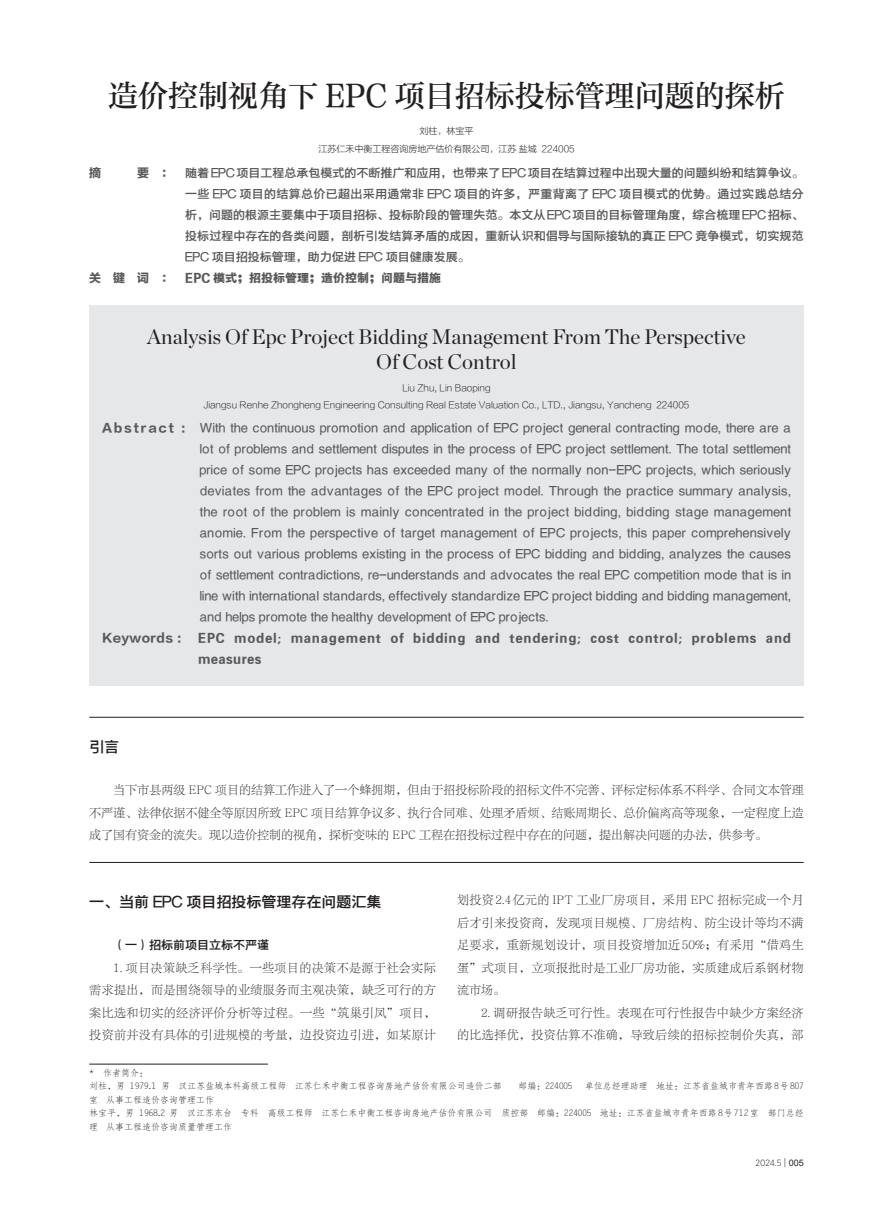
<style>
.page{position:relative;width:893px;height:1212px;background:#fff}
.page>*{position:absolute;margin:0;border:0;box-sizing:border-box;transform-origin:0 0}
.标题{font:30px "FZZHUNYSK GBK1 0";color:#231f20}
.英文标题{font:21px/25.2px "Chronicle Display";color:#231f20;text-align:center}
.一{font:15px "FZYDZHK GBK1 0";color:#231f20}
.英文摘要{font:12px/21px "FZYDZHK GBK1 0";letter-spacing:.03em;color:#57585a;text-align:justify}
.正文{font:12px/22.5px "FZLTSK GBK1 0";letter-spacing:.035em;color:#231f20;text-align:justify}
.摘要{font:12px/21px "FZYDZHK GBK1 0";color:#57585a;text-align:justify}
.英文关键词{font:12px/21px "FZYDCHK GBK1 0";letter-spacing:.065em;color:#57585a}
.关键词{font:12px "FZYDCHK GBK1 0";color:#57585a}
.一-2{font:12px "FZYDZHK GBK1 0";color:#231f20}
.英文关键词-2{font:12px "FZLTDHK GBK1 0";letter-spacing:.03em;color:#57585a}
.摘要-2{font:12px "FZLTDHK GBK1 0";color:#57585a}
.作者简介无线{font:9px/13.5px "FZFSK GBK1 0";color:#231f20}
.英文单位{font:9px "FZLTXHK GBK1 0";color:#231f20}
.单位{font:9px "FZLTXHK GBK1 0";color:#231f20}
.英文作者{font:9px "FZLTXHK GBK1 0";color:#231f20}
.t1{font:300 9px "Gotham Narrow";color:#231f20}
.作者简介{font:9px "FZFSK GBK1 0";color:#231f20}
.作者{font:9px "FZLTXHK GBK1 0";color:#231f20}
.s1{font-family:"FZLTDHK GBK1 0"}
.s2{font-family:"FZLTKHK GBK1 0";font-weight:400}
.s3{font-family:"Arial";font-weight:400}
</style>
<div class="page">
<hr style="left:89px;top:1064px;width:179px;height:1px;background:#231f20">
<div style="left:89px;top:305px;width:715px;height:381px;background:#e6e7e9"></div>
<hr style="left:89px;top:717px;width:715px;height:1px;background:#231f20">
<hr style="left:89px;top:862px;width:715px;height:1px;background:#231f20">
<p class="标题" style="left:108px;top:78px;width:678px">造价控制视角下 EPC 项目招标投标管理问题的探析</p>
<p class="作者" style="left:419px;top:126px;width:55px">刘柱，林宝平</p>
<p class="单位" style="left:318px;top:144px;width:258px">江苏仁禾中衡工程咨询房地产估价有限公司，江苏 盐城 224005</p>
<p class="摘要-2" style="left:89px;top:166px;width:14px">摘</p>
<p class="摘要" style="left:185px;top:162px;width:620px;text-indent:-48px"><span class="s1">要 ：</span> 随着 EPC 项目工程总承包模式的不断推广和应用，也带来了 EPC 项目在结算过程中出现大量的问题纠纷和结算争议。一些 EPC 项目的结算总价已超出采用通常非 EPC 项目的许多，严重背离了 EPC 项目模式的优势。通过实践总结分析，问题的根源主要集中于项目招标、投标阶段的管理失范。本文从 EPC 项目的目标管理角度，综合梳理 EPC 招标、投标过程中存在的各类问题，剖析引发结算矛盾的成因，重新认识和倡导与国际接轨的真正 EPC 竞争模式，切实规范EPC 项目招投标管理，助力促进 EPC 项目健康发展。</p>
<p class="关键词" style="left:89px;top:271px;width:353px"><span class="s1">关 键 词 ：</span> EPC 模式；招投标管理；造价控制；问题与措施</p>
<p class="英文标题" style="left:147px;top:322px;width:600px">Analysis Of Epc Project Bidding Management From The Perspective<br>Of Cost Control</p>
<p class="英文作者" style="left:402px;top:382px;width:90px">Liu Zhu, Lin Baoping</p>
<p class="英文单位" style="left:203px;top:400px;width:487px">Jiangsu Renhe Zhongheng Engineering Consulting Real Estate Valuation Co., LTD., Jiangsu, Yancheng 224005</p>
<p class="英文摘要" style="left:200px;top:417px;width:593px;text-indent:-98px"><span class="s1">Abstract :</span> With the continuous promotion and application of EPC project general contracting mode, there are a lot of problems and settlement disputes in the process of EPC project settlement. The total settlement price of some EPC projects has exceeded many of the normally non-EPC projects, which seriously deviates from the advantages of the EPC project model. Through the practice summary analysis, the root of the problem is mainly concentrated in the project bidding, bidding stage management anomie. From the perspective of target management of EPC projects, this paper comprehensively sorts out various problems existing in the process of EPC bidding and bidding, analyzes the causes of settlement contradictions, re-understands and advocates the real EPC competition mode that is in line with international standards, effectively standardize EPC project bidding and bidding management, and helps promote the healthy development of EPC projects.</p>
<p class="英文关键词-2" style="left:102px;top:631px;width:81px">Keywords :</p>
<p class="英文关键词" style="left:198px;top:627px;width:594px">EPC model; management of bidding and tendering; cost control; problems and measures</p>
<p class="一" style="left:89px;top:738px;width:32px">引言</p>
<p class="正文" style="left:89px;top:779px;width:716px;text-indent:24px">当下市县两级 EPC 项目的结算工作进入了一个蜂拥期，但由于招投标阶段的招标文件不完善、评标定标体系不科学、合同文本管理不严谨、法律依据不健全等原因所致 EPC 项目结算争议多、执行合同难、处理矛盾烦、结账周期长、总价偏离高等现象，一定程度上造成了国有资金的流失。现以造价控制的视角，探析变味的 EPC 工程在招投标过程中存在的问题，提出解决问题的办法，供参考。</p>
<p class="正文" style="left:457px;top:889px;width:348px">划投资2.4亿元的 IPT 工业厂房项目，采用 EPC 招标完成一个月后才引来投资商，发现项目规模、厂房结构、防尘设计等均不满足要求，重新规划设计，项目投资增加近50%；有采用“借鸡生蛋”式项目，立项报批时是工业厂房功能，实质建成后系钢材物流市场。</p>
<p class="正文" style="left:457px;top:1002px;width:348px;text-align:right">2. 调研报告缺乏可行性。表现在可行性报告中缺少方案经济<br>的比选择优，投资估算不准确，导致后续的招标控制价失真，部</p>
<p class="一" style="left:89px;top:893px;width:294px">一、当前 EPC 项目招投标管理存在问题汇集</p>
<p class="一-2" style="left:113px;top:938px;width:157px">（一）招标前项目立标不严谨</p>
<p class="正文" style="left:89px;top:957px;width:348px;text-indent:24px">1. 项目决策缺乏科学性。一些项目的决策不是源于社会实际需求提出，而是围绕领导的业绩服务而主观决策，缺乏可行的方案比选和切实的经济评价分析等过程。一些“筑巢引凤”项目，投资前并没有具体的引进规模的考量，边投资边引进，如某原计</p>
<p class="作者简介" style="left:89px;top:1068px;width:60px">* 作者简介：</p>
<p class="作者简介无线" style="left:89px;top:1080px;width:414px">刘柱，男 1979.1 男 汉江苏盐城本科高级工程师 江苏仁禾中衡工程咨询房地产估价有限公司造价二部</p>
<p class="作者简介无线" style="left:518px;top:1080px;width:55px">邮编：224005</p>
<p class="作者简介无线" style="left:585px;top:1080px;width:220px">单位总经理助理 地址：江苏省盐城市青年西路 8号 807</p>
<p class="作者简介无线" style="left:89px;top:1093px;width:127px">室 从事工程造价咨询管理工作</p>
<p class="作者简介无线" style="left:89px;top:1107px;width:716px">林宝平，男 1968.2 男 汉江苏东台 专科 高级工程师 江苏仁禾中衡工程咨询房地产估价有限公司 质控部 邮编：224005 地址：江苏省盐城市青年西路 8号 712室 部门总经理 从事工程造价咨询质量管理工作</p>
<p class="t1" style="left:755px;top:1157px;width:50px">2024.5 <span class="s2">|</span> <span class="s3">005</span></p>
</div>
